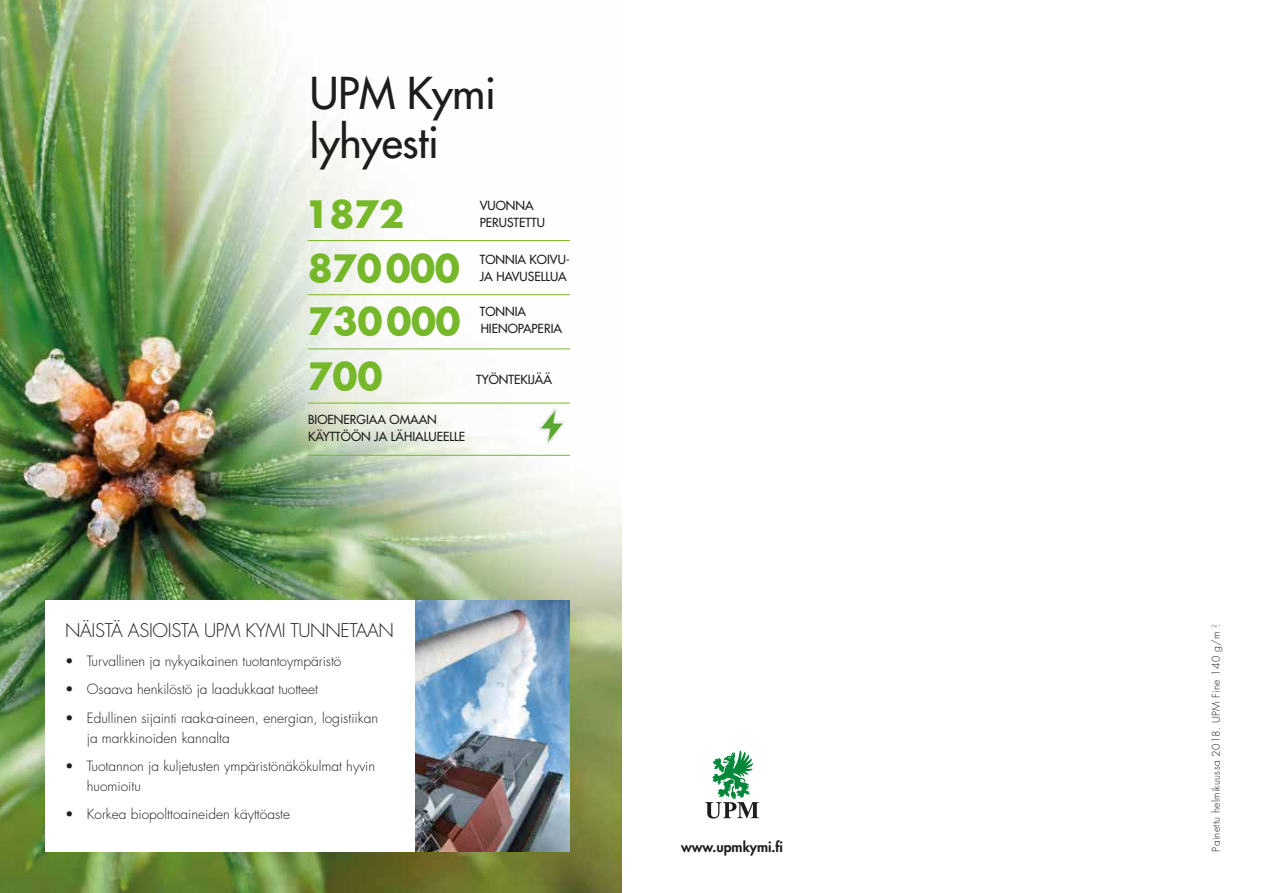
<style>
.page{position:relative;width:1263px;height:893px;background:#fff}
.page>*{position:absolute;margin:0;border:0;box-sizing:border-box;transform-origin:0 0}
.t1{font:500 42.75px/48.9px "Futura Std";letter-spacing:-.01em;color:#1d1d1b}
.t2{font:700 36.75px "Futura Std";letter-spacing:-.01em;color:#76b82a}
.t3{font:300 18.3px "Futura Std";letter-spacing:-.02em;color:#1d1d1b}
.t4{font:300 13.8px/19.8px "Futura Std";color:#1d1d1b}
.t5{font:800 13.8px "Futura Std";color:#1d1d1b}
.t6{font:500 12.3px/16.8px "Futura Std";color:#1d1d1b}
.t7{font:300 10.35px "Futura Std";letter-spacing:.025em;color:#1d1d1b}
</style>
<div class="page">
<img style="left:0;top:0;width:622px;height:893px">
<img style="left:415px;top:600px;width:155px;height:252px">
<hr style="left:308px;top:455px;width:262px;height:1px;background:#76b82a">
<div style="left:46px;top:600px;width:369px;height:252px;background:#fff"></div>
<hr style="left:308px;top:240px;width:262px;height:1px;background:#76b82a">
<hr style="left:308px;top:294px;width:262px;height:1px;background:#76b82a">
<hr style="left:308px;top:349px;width:262px;height:1px;background:#76b82a">
<img style="left:533px;top:405px;width:37px;height:40px">
<hr style="left:308px;top:403px;width:262px;height:1px;background:#76b82a">
<svg style="left:705px;top:750px;width:54px;height:68px"></svg>
<h1 class="t1" style="left:310px;top:69px;width:187px">UPM Kymi lyhyesti</h1>
<h2 class="t2" style="left:304px;top:189px;width:101px">1872</h2>
<p class="t6" style="left:480px;top:198px;width:67px">VUONNA<br>PERUSTETTU</p>
<h2 class="t2" style="left:308px;top:243px;width:154px">870000</h2>
<p class="t6" style="left:480px;top:251px;width:92px">TONNIA KOIVU-<br>JA HAVUSELLUA</p>
<h2 class="t2" style="left:308px;top:297px;width:154px">730000</h2>
<p class="t6" style="left:480px;top:303px;width:84px">TONNIA<br>HIENOPAPERIA</p>
<h2 class="t2" style="left:308px;top:352px;width:76px">700</h2>
<p class="t6" style="left:476px;top:371px;width:78px">TYÖNTEKIJÄÄ</p>
<p class="t6" style="left:308px;top:411px;width:159px">BIOENERGIAA OMAAN<br>KÄYTTÖÖN JA LÄHIALUEELLE</p>
<h3 class="t3" style="left:65px;top:619px;width:330px">NÄISTÄ ASIOISTA UPM KYMI TUNNETAAN</h3>
<p class="t4" style="left:65px;top:651px;width:278px">• Turvallinen ja nykyaikainen tuotantoympäristö</p>
<p class="t4" style="left:65px;top:680px;width:254px">• Osaava henkilöstö ja laadukkaat tuotteet</p>
<p class="t4" style="left:87px;top:708px;width:293px;text-indent:-22px">• Edullinen sijainti raaka-aineen, energian, logistiikan ja markkinoiden kannalta</p>
<p class="t4" style="left:87px;top:756px;width:290px;text-indent:-22px">• Tuotannon ja kuljetusten ympäristönäkökulmat hyvin huomioitu</p>
<p class="t4" style="left:65px;top:805px;width:226px">• Korkea biopolttoaineiden käyttöaste</p>
<p class="t5" style="left:681px;top:838px;width:104px">www.upmkymi.fi</p>
<p class="t7" style="left:1210px;top:852px;width:229px;rotate:-90deg">Painettu helmikuussa 2018. UPM Fine 140 g/m <sup>2</sup>.</p>
</div>
